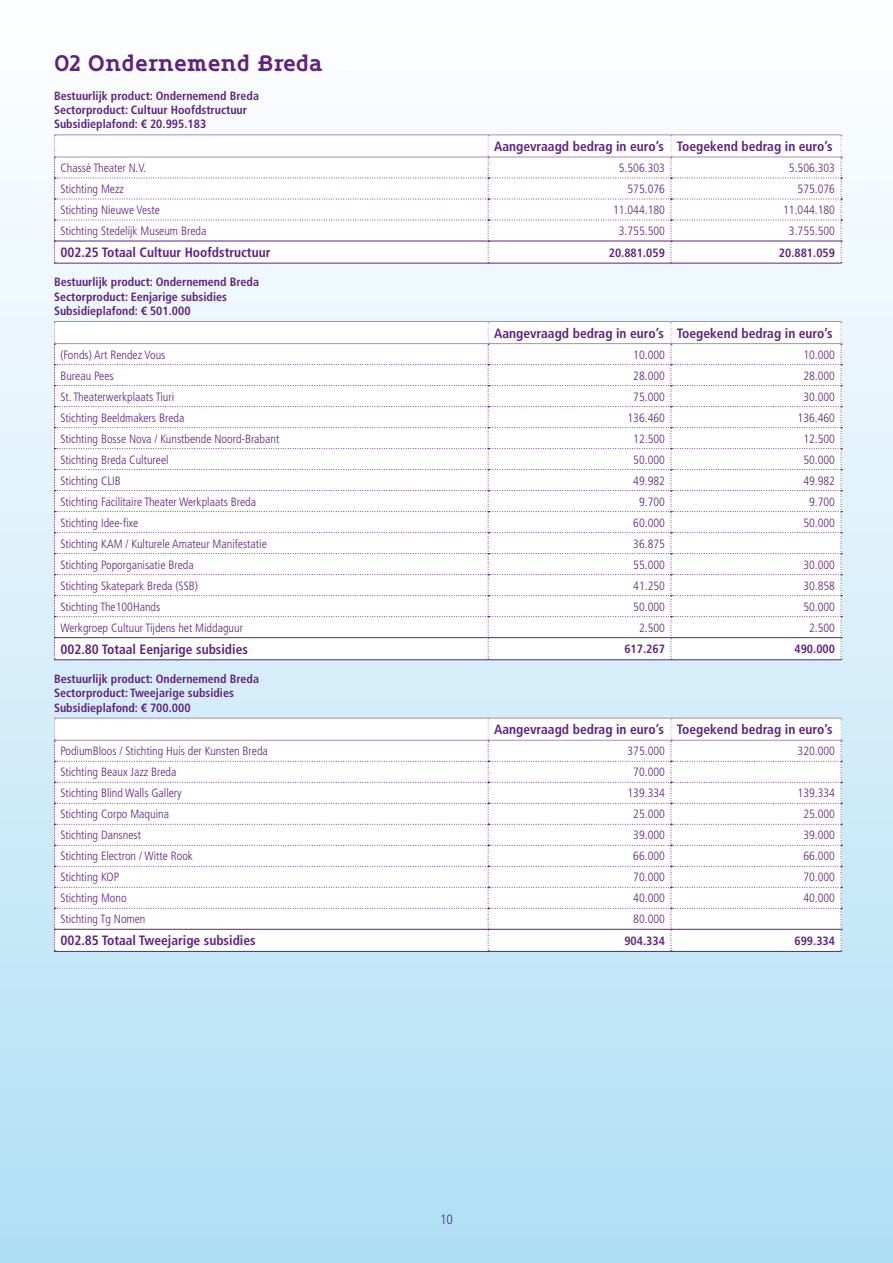
<style>
.page{position:relative;width:893px;height:1263px;background:#fff}
.page>*{position:absolute;margin:0;border:0;box-sizing:border-box;transform-origin:0 0}
._4_koprij_tabel_vet{font:700 22.5px "Oblik Serif";color:#622181}
._4_koprij_tabel_vet-2{font:700 condensed 13.5px "Frutiger LT Std";color:#622181}
.t1{font:300 condensed 13.5px "Frutiger LT Std";color:#622181}
._5_tabel_links{font:300 condensed 12px "Frutiger LT Std";color:#622181}
._10_tabel_rechts_lig{font:300 condensed 12px "Frutiger LT Std";color:#622181}
._9_Inleiding{font:700 condensed 12px "Frutiger LT Std";color:#622181}
._6_tabel_rechts_vet{font:700 condensed 12px "Frutiger LT Std";color:#622181}
</style>
<div class="page">
<div style="left:0;top:0;width:893px;height:1263px;background:linear-gradient(to bottom,#fff,#b1dff5)"></div>
<hr style="left:54px;top:263px;width:434px;height:1px;background:#622181">
<hr style="left:488px;top:263px;width:183px;height:1px;background:#622181">
<hr style="left:671px;top:263px;width:170px;height:1px;background:#622181">
<hr style="left:54px;top:134px;width:434px;height:1px;background:#ac8dbc">
<hr style="left:488px;top:134px;width:183px;height:1px;background:#ac8dbc">
<hr style="left:671px;top:134px;width:170px;height:1px;background:#ac8dbc">
<svg style="left:54px;top:135px;width:788px;height:128px"></svg>
<hr style="left:54px;top:321px;width:434px;height:1px;background:#ac8dbc">
<hr style="left:488px;top:321px;width:183px;height:1px;background:#ac8dbc">
<hr style="left:671px;top:321px;width:170px;height:1px;background:#ac8dbc">
<svg style="left:54px;top:322px;width:788px;height:338px"></svg>
<hr style="left:54px;top:951px;width:434px;height:1px;background:#622181">
<hr style="left:488px;top:951px;width:183px;height:1px;background:#622181">
<hr style="left:671px;top:951px;width:170px;height:1px;background:#622181">
<svg style="left:54px;top:718px;width:788px;height:233px"></svg>
<p class="_4_koprij_tabel_vet" style="left:54px;top:50px;width:271px">02 Ondernemend Breda</p>
<p class="_9_Inleiding" style="left:54px;top:88px;width:206px">Bestuurlijk product: Ondernemend Breda</p>
<p class="_9_Inleiding" style="left:54px;top:103px;width:195px">Sectorproduct: Cultuur Hoofdstructuur</p>
<p class="_9_Inleiding" style="left:54px;top:117px;width:154px">Subsidieplafond: € 20.995.183</p>
<p class="_4_koprij_tabel_vet-2" style="left:494px;top:138px;width:171px">Aangevraagd bedrag in euro’s</p>
<p class="_4_koprij_tabel_vet-2" style="left:677px;top:138px;width:157px">Toegekend bedrag in euro’s</p>
<p class="_5_tabel_links" style="left:60px;top:161px;width:87px">Chassé Theater N.V.</p>
<p class="_10_tabel_rechts_lig" style="left:619px;top:161px;width:48px">5.506.303</p>
<p class="_10_tabel_rechts_lig" style="left:789px;top:161px;width:48px">5.506.303</p>
<p class="_5_tabel_links" style="left:60px;top:182px;width:65px">Stichting Mezz</p>
<p class="_10_tabel_rechts_lig" style="left:627px;top:182px;width:39px">575.076</p>
<p class="_10_tabel_rechts_lig" style="left:798px;top:182px;width:39px">575.076</p>
<p class="_5_tabel_links" style="left:60px;top:203px;width:101px">Stichting Nieuwe Veste</p>
<p class="_10_tabel_rechts_lig" style="left:613px;top:203px;width:53px">11.044.180</p>
<p class="_10_tabel_rechts_lig" style="left:783px;top:203px;width:53px">11.044.180</p>
<p class="_5_tabel_links" style="left:60px;top:224px;width:148px">Stichting Stedelijk Museum Breda</p>
<p class="_10_tabel_rechts_lig" style="left:619px;top:224px;width:48px">3.755.500</p>
<p class="_10_tabel_rechts_lig" style="left:789px;top:224px;width:48px">3.755.500</p>
<p class="_4_koprij_tabel_vet-2" style="left:60px;top:244px;width:212px">002.25 Totaal Cultuur Hoofdstructuur</p>
<p class="_6_tabel_rechts_vet" style="left:609px;top:245px;width:58px">20.881.059</p>
<p class="_6_tabel_rechts_vet" style="left:779px;top:245px;width:58px">20.881.059</p>
<p class="_9_Inleiding" style="left:54px;top:275px;width:206px">Bestuurlijk product: Ondernemend Breda</p>
<p class="_9_Inleiding" style="left:54px;top:289px;width:175px">Sectorproduct: Eenjarige subsidies</p>
<p class="_9_Inleiding" style="left:54px;top:304px;width:138px">Subsidieplafond: € 501.000</p>
<p class="_4_koprij_tabel_vet-2" style="left:494px;top:325px;width:171px">Aangevraagd bedrag in euro’s</p>
<p class="_4_koprij_tabel_vet-2" style="left:677px;top:325px;width:157px">Toegekend bedrag in euro’s</p>
<p class="_5_tabel_links" style="left:60px;top:348px;width:107px">(Fonds) Art Rendez Vous</p>
<p class="_10_tabel_rechts_lig" style="left:633px;top:348px;width:33px">10.000</p>
<p class="_10_tabel_rechts_lig" style="left:803px;top:348px;width:33px">10.000</p>
<p class="_5_tabel_links" style="left:60px;top:369px;width:55px">Bureau Pees</p>
<p class="_10_tabel_rechts_lig" style="left:633px;top:369px;width:33px">28.000</p>
<p class="_10_tabel_rechts_lig" style="left:803px;top:369px;width:33px">28.000</p>
<p class="_5_tabel_links" style="left:60px;top:390px;width:115px">St. Theaterwerkplaats Tiuri</p>
<p class="_10_tabel_rechts_lig" style="left:633px;top:390px;width:33px">75.000</p>
<p class="_10_tabel_rechts_lig" style="left:803px;top:390px;width:33px">30.000</p>
<p class="_5_tabel_links" style="left:60px;top:411px;width:126px">Stichting Beeldmakers Breda</p>
<p class="_10_tabel_rechts_lig" style="left:627px;top:411px;width:39px">136.460</p>
<p class="_10_tabel_rechts_lig" style="left:798px;top:411px;width:39px">136.460</p>
<p class="_5_tabel_links" style="left:60px;top:432px;width:220px">Stichting Bosse Nova / Kunstbende Noord-Brabant</p>
<p class="_10_tabel_rechts_lig" style="left:633px;top:432px;width:33px">12.500</p>
<p class="_10_tabel_rechts_lig" style="left:803px;top:432px;width:33px">12.500</p>
<p class="_5_tabel_links" style="left:60px;top:453px;width:110px">Stichting Breda Cultureel</p>
<p class="_10_tabel_rechts_lig" style="left:633px;top:453px;width:33px">50.000</p>
<p class="_10_tabel_rechts_lig" style="left:803px;top:453px;width:33px">50.000</p>
<p class="_5_tabel_links" style="left:60px;top:474px;width:62px">Stichting CLIB</p>
<p class="_10_tabel_rechts_lig" style="left:633px;top:474px;width:33px">49.982</p>
<p class="_10_tabel_rechts_lig" style="left:803px;top:474px;width:33px">49.982</p>
<p class="_5_tabel_links" style="left:60px;top:495px;width:197px">Stichting Facilitaire Theater Werkplaats Breda</p>
<p class="_10_tabel_rechts_lig" style="left:639px;top:495px;width:27px">9.700</p>
<p class="_10_tabel_rechts_lig" style="left:809px;top:495px;width:27px">9.700</p>
<p class="_5_tabel_links" style="left:60px;top:516px;width:79px">Stichting Idee-fixe</p>
<p class="_10_tabel_rechts_lig" style="left:633px;top:516px;width:33px">60.000</p>
<p class="_10_tabel_rechts_lig" style="left:803px;top:516px;width:33px">50.000</p>
<p class="_5_tabel_links" style="left:60px;top:537px;width:208px">Stichting KAM / Kulturele Amateur Manifestatie</p>
<p class="_10_tabel_rechts_lig" style="left:633px;top:537px;width:33px">36.875</p>
<p class="_5_tabel_links" style="left:60px;top:558px;width:135px">Stichting Poporganisatie Breda</p>
<p class="_10_tabel_rechts_lig" style="left:633px;top:558px;width:33px">55.000</p>
<p class="_10_tabel_rechts_lig" style="left:803px;top:558px;width:33px">30.000</p>
<p class="_5_tabel_links" style="left:60px;top:579px;width:139px">Stichting Skatepark Breda (SSB)</p>
<p class="_10_tabel_rechts_lig" style="left:633px;top:579px;width:33px">41.250</p>
<p class="_10_tabel_rechts_lig" style="left:803px;top:579px;width:33px">30.858</p>
<p class="_5_tabel_links" style="left:60px;top:600px;width:101px">Stichting The100Hands</p>
<p class="_10_tabel_rechts_lig" style="left:633px;top:600px;width:33px">50.000</p>
<p class="_10_tabel_rechts_lig" style="left:803px;top:600px;width:33px">50.000</p>
<p class="_5_tabel_links" style="left:60px;top:621px;width:184px">Werkgroep Cultuur Tijdens het Middaguur</p>
<p class="_10_tabel_rechts_lig" style="left:639px;top:621px;width:27px">2.500</p>
<p class="_10_tabel_rechts_lig" style="left:809px;top:621px;width:27px">2.500</p>
<p class="_4_koprij_tabel_vet-2" style="left:60px;top:641px;width:189px">002.80 Totaal Eenjarige subsidies</p>
<p class="_6_tabel_rechts_vet" style="left:624px;top:642px;width:42px">617.267</p>
<p class="_6_tabel_rechts_vet" style="left:794px;top:642px;width:42px">490.000</p>
<p class="_9_Inleiding" style="left:54px;top:672px;width:206px">Bestuurlijk product: Ondernemend Breda</p>
<p class="_9_Inleiding" style="left:54px;top:686px;width:181px">Sectorproduct: Tweejarige subsidies</p>
<p class="_9_Inleiding" style="left:54px;top:700px;width:138px">Subsidieplafond: € 700.000</p>
<p class="_4_koprij_tabel_vet-2" style="left:494px;top:721px;width:171px">Aangevraagd bedrag in euro’s</p>
<p class="_4_koprij_tabel_vet-2" style="left:677px;top:721px;width:157px">Toegekend bedrag in euro’s</p>
<p class="_5_tabel_links" style="left:60px;top:744px;width:209px">PodiumBloos / Stichting Huis der Kunsten Breda</p>
<p class="_10_tabel_rechts_lig" style="left:627px;top:744px;width:39px">375.000</p>
<p class="_10_tabel_rechts_lig" style="left:798px;top:744px;width:39px">320.000</p>
<p class="_5_tabel_links" style="left:60px;top:765px;width:118px">Stichting Beaux Jazz Breda</p>
<p class="_10_tabel_rechts_lig" style="left:633px;top:765px;width:33px">70.000</p>
<p class="_5_tabel_links" style="left:60px;top:786px;width:123px">Stichting Blind Walls Gallery</p>
<p class="_10_tabel_rechts_lig" style="left:627px;top:786px;width:39px">139.334</p>
<p class="_10_tabel_rechts_lig" style="left:798px;top:786px;width:39px">139.334</p>
<p class="_5_tabel_links" style="left:60px;top:807px;width:110px">Stichting Corpo Maquina</p>
<p class="_10_tabel_rechts_lig" style="left:633px;top:807px;width:33px">25.000</p>
<p class="_10_tabel_rechts_lig" style="left:803px;top:807px;width:33px">25.000</p>
<p class="_5_tabel_links" style="left:60px;top:828px;width:82px">Stichting Dansnest</p>
<p class="_10_tabel_rechts_lig" style="left:633px;top:828px;width:33px">39.000</p>
<p class="_10_tabel_rechts_lig" style="left:803px;top:828px;width:33px">39.000</p>
<p class="_5_tabel_links" style="left:60px;top:849px;width:134px">Stichting Electron / Witte Rook</p>
<p class="_10_tabel_rechts_lig" style="left:633px;top:849px;width:33px">66.000</p>
<p class="_10_tabel_rechts_lig" style="left:803px;top:849px;width:33px">66.000</p>
<p class="_5_tabel_links" style="left:60px;top:870px;width:60px">Stichting KOP</p>
<p class="_10_tabel_rechts_lig" style="left:633px;top:870px;width:33px">70.000</p>
<p class="_10_tabel_rechts_lig" style="left:803px;top:870px;width:33px">70.000</p>
<p class="_5_tabel_links" style="left:60px;top:891px;width:68px">Stichting Mono</p>
<p class="_10_tabel_rechts_lig" style="left:633px;top:891px;width:33px">40.000</p>
<p class="_10_tabel_rechts_lig" style="left:803px;top:891px;width:33px">40.000</p>
<p class="_5_tabel_links" style="left:60px;top:912px;width:87px">Stichting Tg Nomen</p>
<p class="_10_tabel_rechts_lig" style="left:633px;top:912px;width:33px">80.000</p>
<p class="_4_koprij_tabel_vet-2" style="left:60px;top:933px;width:197px">002.85 Totaal Tweejarige subsidies</p>
<p class="_6_tabel_rechts_vet" style="left:624px;top:933px;width:42px">904.334</p>
<p class="_6_tabel_rechts_vet" style="left:794px;top:933px;width:42px">699.334</p>
<p class="t1" style="left:440px;top:1212px;width:14px">10</p>
</div>
